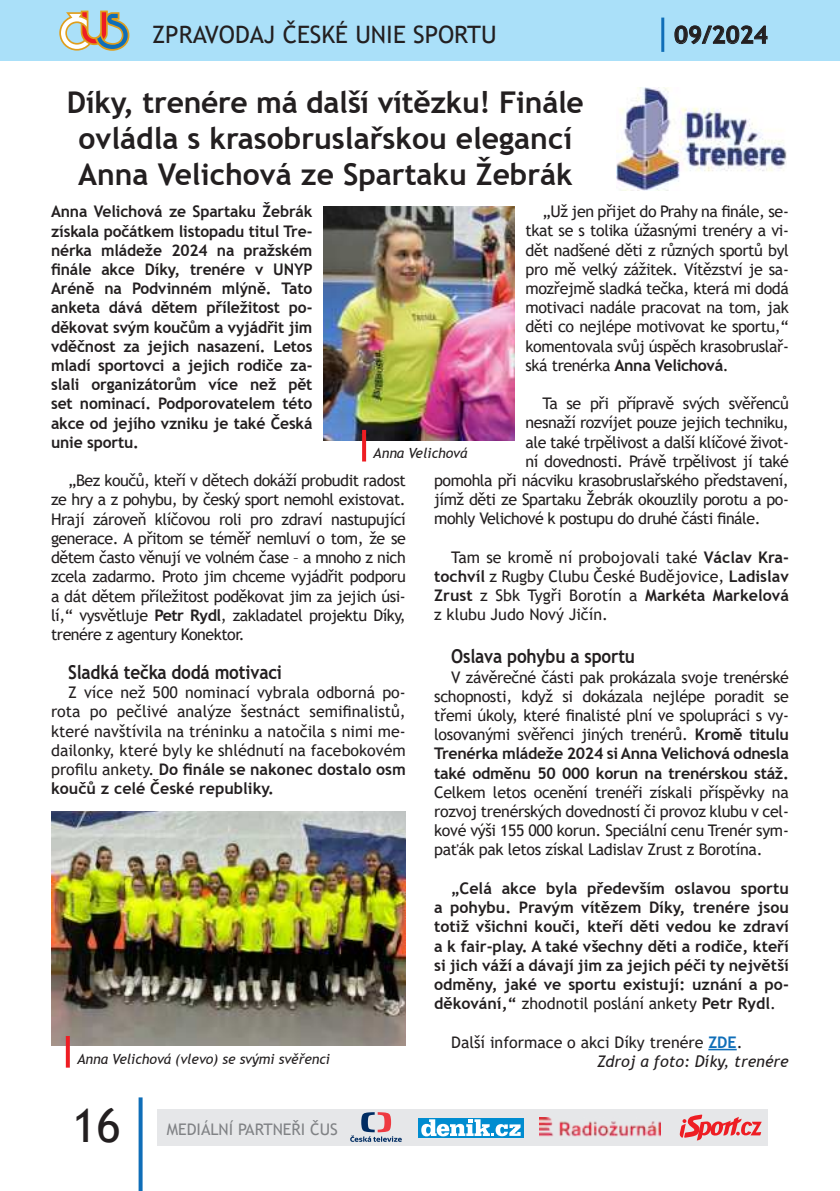
<style>
.page{position:relative;width:840px;height:1191px;background:#fff}
.page>*{position:absolute;margin:0;border:0;box-sizing:border-box;transform-origin:0 0}
.t1{font:46.6px "Trebuchet MS";color:#231f20}
.t2{font:700 30px/36px "Trebuchet MS";color:#231f20;text-align:center}
.t3{font:24px "Trebuchet MS";color:#231f20}
.t4{font:700 24px "Trebuchet MS";color:#231f20}
.t5{font:700 19.2px "Trebuchet MS";letter-spacing:-.01em;color:#231f20;scale:.9 1}
.t6{font:16px/19.2px "Trebuchet MS";letter-spacing:-.03em;color:#231f20;text-align:justify}
.t7{font:700 16px/19.2px "Trebuchet MS";letter-spacing:-.005em;color:#231f20;text-align:justify}
.t8{font:16px "Trebuchet MS";color:#231f20}
.t9{font:italic 16px "Trebuchet MS";color:#231f20}
.t10{font:16px "Trebuchet MS";color:#808285}
.t11{font:italic 14px "Trebuchet MS";letter-spacing:-.005em;color:#231f20}
.s1{font-weight:700}
.s2{font-weight:400}
.s3{font-weight:700;color:#0f6eb8}
</style>
<div class="page">
<div style="left:0;top:0;width:839px;height:61px;background:#aae0f9"></div>
<svg style="left:59px;top:11px;width:70px;height:40px"></svg>
<svg style="left:674px;top:25px;width:93px;height:19px"></svg>
<hr style="left:661px;top:18px;width:3px;height:34px;background:#0f6eb8">
<svg style="left:138px;top:1097px;width:4px;height:94px"></svg>
<div style="left:158px;top:1109px;width:609px;height:36px;background:#e6e7e9"></div>
<img style="left:616px;top:88px;width:169px;height:103px">
<img style="left:51px;top:811px;width:354px;height:234px">
<img style="left:323px;top:206px;width:191px;height:234px">
<hr style="left:708px;top:1048px;width:28px;height:2px;background:#0f6eb8">
<svg style="left:66px;top:1036px;width:4px;height:31px"></svg>
<svg style="left:362px;top:430px;width:4px;height:31px"></svg>
<svg style="left:350px;top:1112px;width:51px;height:29px"></svg>
<img style="left:539px;top:1117px;width:121px;height:20px">
<div style="left:418px;top:1118px;width:105px;height:19px;background:#008cd0"></div>
<svg style="left:421px;top:1119px;width:99px;height:17px"></svg>
<svg style="left:679px;top:1114px;width:82px;height:26px"></svg>
<h3 class="t3" style="left:152px;top:20px;width:346px">ZPRAVODAJ ČESKÉ UNIE SPORTU</h3>
<h3 class="t4" style="left:673px;top:21px;width:95px">09/2024</h3>
<h2 class="t2" style="left:67px;top:84px;width:518px">Díky, trenére má další vítězku! Finále ovládla s krasobruslařskou elegancí<br>Anna Velichová ze Spartaku Žebrák</h2>
<p class="t7" style="left:51px;top:202px;width:263px">Anna Velichová ze Spartaku Žebrák získala počátkem listopadu titul Tre&shy;nérka mládeže 2024 na pražském昀椀nále akce Díky, trenére v UNYP Aréně na Podvinném mlýně. Tato anketa dává dětem příležitost po&shy;děkovat svým koučům a vyjádřit jim vděčnost za jejich nasazení. Letos mladí sportovci a jejich rodiče za&shy;slali organizátorům více než pět set nominací. Podporovatelem této akce od jejího vzniku je také Česká unie sportu.</p>
<p class="t6" style="left:51px;top:471px;width:356px;text-indent:17px">„Bez koučů, kteří v dětech dokáží probudit radost ze hry a z pohybu, by český sport nemohl existovat.<br>Hrají zároveň klíčovou roli pro zdraví nastupující generace. A přitom se téměř nemluví o tom, že se dětem často věnují ve volném čase – a mnoho z nich zcela zadarmo. Proto jim chceme vyjádřit podporu a dát dětem příležitost poděkovat jim za jejich úsi&shy;lí,“ vysvětluje <span class="s1">Petr Rydl</span>, zakladatel projektu Díky, trenére z agentury Konektor.</p>
<p class="t5" style="left:68px;top:660px;width:239px">Sladká tečka dodá motivaci</p>
<p class="t6" style="left:51px;top:682px;width:356px;text-indent:17px">Z více než 500 nominací vybrala odborná po&shy;rota po pečlivé analýze šestnáct semi昀椀nalistů, které navštívila na tréninku a natočila s nimi me&shy;dailonky, které byly ke shlédnutí na facebokovém pro昀椀lu ankety. <span class="s1">Do 昀椀nále se nakonec dostalo osm koučů z celé České republiky.</span></p>
<p class="t6" style="left:525px;top:202px;width:265px;text-indent:17px">„Už jen přijet do Prahy na 昀椀nále, se&shy;tkat se s tolika úžasnými trenéry a vi&shy;dět nadšené děti z různých sportů byl pro mě velký zážitek. Vítězství je sa&shy;mozřejmě sladká tečka, která mi dodá motivaci nadále pracovat na tom, jak děti co nejlépe motivovat ke sportu,“ komentovala svůj úspěch krasobruslař&shy;ská trenérka <span class="s1">Anna Velichová</span>.</p>
<p class="t6" style="left:542px;top:394px;width:247px">Ta se při přípravě svých svěřenců</p>
<p class="t6" style="left:525px;top:413px;width:265px">nesnaží rozvíjet pouze jejich techniku,</p>
<p class="t6" style="left:525px;top:432px;width:265px">ale také trpělivost a další klíčové život-</p>
<p class="t6" style="left:525px;top:451px;width:265px">ní dovednosti. Právě trpělivost jí také</p>
<p class="t6" style="left:434px;top:470px;width:356px">pomohla při nácviku krasobruslařského představení,</p>
<p class="t6" style="left:434px;top:490px;width:356px">jímž děti ze Spartaku Žebrák okouzlily porotu a po-</p>
<p class="t6" style="left:434px;top:509px;width:328px">mohly Velichové k postupu do druhé části 昀椀nále.</p>
<p class="t6" style="left:434px;top:547px;width:356px;text-indent:17px">Tam se kromě ní probojovali také <span class="s1">Václav Kra&shy;tochvíl</span> z Rugby Clubu České Budějovice, <span class="s1">Ladislav Zrust</span> z Sbk Tygři Borotín a <span class="s1">Markéta Markelová </span>z klubu Judo Nový Jičín.</p>
<p class="t5" style="left:451px;top:644px;width:206px">Oslava pohybu a sportu</p>
<p class="t6" style="left:434px;top:667px;width:356px;text-indent:17px">V závěrečné části pak prokázala svoje trenérské schopnosti, když si dokázala nejlépe poradit se třemi úkoly, které 昀椀nalisté plní ve spolupráci s vy&shy;losovanými svěřenci jiných trenérů. <span class="s1">Kromě titulu Trenérka mládeže 2024 si Anna Velichová odnesla také odměnu 50 000 korun na trenérskou stáž.</span></p>
<p class="t6" style="left:434px;top:782px;width:356px">Celkem letos ocenění trenéři získali příspěvky na rozvoj trenérských dovedností či provoz klubu v cel&shy;kové výši 155 000 korun. Speciální cenu Trenér sym&shy;paťák pak letos získal Ladislav Zrust z Borotína.</p>
<p class="t7" style="left:434px;top:878px;width:356px;text-indent:17px">„Celá akce byla především oslavou sportu a pohybu. Pravým vítězem Díky, trenére jsou totiž všichni kouči, kteří děti vedou ke zdraví a k fair-play. A také všechny děti a rodiče, kteří si jich váží a dávají jim za jejich péči ty největší odměny, jaké ve sportu existují: uznání a po&shy;děkování,“ <span class="s2">zhodnotil poslání ankety</span> Petr Rydl<span class="s2">.</span></p>
<p class="t8" style="left:451px;top:1031px;width:293px">Další informace o akci Díky trenére <span class="s3">ZDE</span>.</p>
<p class="t11" style="left:373px;top:444px;width:96px">Anna Velichová</p>
<p class="t11" style="left:77px;top:1050px;width:254px">Anna Velichová (vlevo) se svými svěřenci</p>
<p class="t9" style="left:596px;top:1051px;width:193px">Zdroj a foto: Díky, trenére</p>
<h1 class="t1" style="left:72px;top:1095px;width:50px">16</h1>
<p class="t10" style="left:167px;top:1118px;width:172px">MEDIÁLNÍ PARTNEŘI ČUS</p>
</div>
